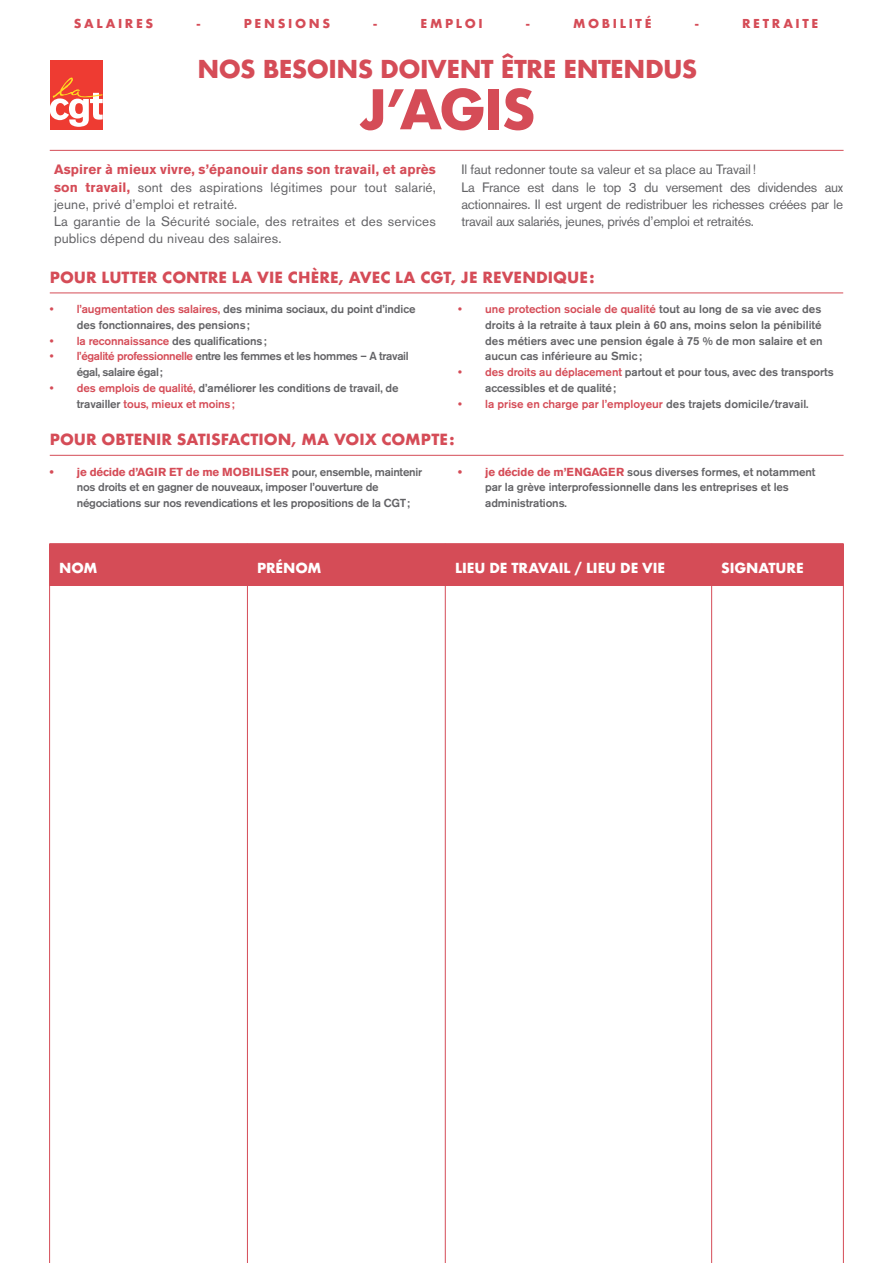
<style>
.page{position:relative;width:893px;height:1263px;background:#fff}
.page>*{position:absolute;margin:0;border:0;box-sizing:border-box;transform-origin:0 0}
.t1{font:700 53.1px "Futura";color:#d54c57}
.t2{font:700 24px "Futura";letter-spacing:-.025em;color:#d54c57}
.t3{font:700 15px "Futura";letter-spacing:.005em;color:#d54c57}
.t4{font:13.5px/17.2px "Akzidenz Grotesk BE";letter-spacing:.01em;color:#636366;text-align:justify}
.t5{font:13.5px "Akzidenz Grotesk BE";letter-spacing:-.01em;color:#636366}
.t6{font:700 13.5px "Futura";letter-spacing:-.01em;color:#fff}
.t7{font:700 12px "Futura";letter-spacing:.22em;color:#d54c57}
.t8{font:500 11.55px/15.8px "Akzidenz Grotesk BE";letter-spacing:-.01em;color:#636366}
.t9{font:500 11.55px/15.8px "Akzidenz Grotesk BE";letter-spacing:-.03em;color:#636366}
.t10{font:500 11.55px "Akzidenz Grotesk BE";color:#d54c57}
.s1{font-weight:700;color:#d54c57}
.s2{color:#d54c57}
.s3{color:#636366}
</style>
<div class="page">
<div style="left:49px;top:544px;width:795px;height:41px;background:#d54c57"></div>
<hr style="left:50px;top:293px;width:793px;height:1px;background:#d54c57">
<hr style="left:50px;top:150px;width:794px;height:1px;background:#d54c57">
<hr style="left:49px;top:543px;width:795px;height:1px;background:#d54c57">
<hr style="left:49px;top:585px;width:795px;height:1px;background:#d54c57">
<hr style="left:247px;top:544px;width:1px;height:719px;background:#d54c57">
<hr style="left:711px;top:544px;width:1px;height:719px;background:#d54c57">
<hr style="left:49px;top:544px;width:1px;height:719px;background:#d54c57">
<hr style="left:445px;top:544px;width:1px;height:719px;background:#d54c57">
<hr style="left:843px;top:544px;width:1px;height:719px;background:#d54c57">
<hr style="left:50px;top:455px;width:794px;height:1px;background:#d54c57">
<div style="left:50px;top:60px;width:52px;height:69px;background:#ee3b32"></div>
<svg style="left:50px;top:78px;width:53px;height:49px"></svg>
<p class="t7" style="left:74px;top:14px;width:81px">SALAIRES</p>
<p class="t7" style="left:197px;top:14px;width:5px">-</p>
<p class="t7" style="left:244px;top:14px;width:88px">PENSIONS</p>
<p class="t7" style="left:374px;top:14px;width:5px">-</p>
<p class="t7" style="left:421px;top:14px;width:64px">EMPLOI</p>
<p class="t7" style="left:526px;top:14px;width:5px">-</p>
<p class="t7" style="left:573px;top:14px;width:80px">MOBILITÉ</p>
<p class="t7" style="left:695px;top:14px;width:5px">-</p>
<p class="t7" style="left:742px;top:14px;width:78px">RETRAITE</p>
<p class="t2" style="left:198px;top:52px;width:501px">NOS BESOINS DOIVENT ÊTRE ENTENDUS</p>
<p class="t1" style="left:359px;top:71px;width:178px">J’AGIS</p>
<p class="t4" style="left:54px;top:161px;width:383px"><span class="s1">Aspirer à mieux vivre, s’épanouir dans son travail, et après son travail,</span> sont des aspirations légitimes pour tout salarié, jeune, privé d’emploi et retraité.</p>
<p class="t4" style="left:54px;top:213px;width:383px">La garantie de la Sécurité sociale, des retraites et des services publics dépend du niveau des salaires.</p>
<p class="t5" style="left:461px;top:162px;width:296px">Il faut redonner toute sa valeur et sa place au Travail!</p>
<p class="t4" style="left:461px;top:178px;width:383px">La France est dans le top 3 du versement des dividendes aux actionnaires. Il est urgent de redistribuer les richesses créées par le travail aux salariés, jeunes, privés d’emploi et retraités.</p>
<p class="t3" style="left:50px;top:267px;width:546px">POUR LUTTER CONTRE LA VIE CHÈRE, AVEC LA CGT, JE REVENDIQUE:</p>
<p class="t8" style="left:77px;top:301px;width:340px;text-indent:-27px"><span class="s2">• l’augmentation des salaires,</span> des minima sociaux, du point d’indice des fonctionnaires, des pensions;</p>
<p class="t8" style="left:50px;top:333px;width:218px"><span class="s2">• la reconnaissance</span> des qualifications;</p>
<p class="t9" style="left:77px;top:348px;width:333px;text-indent:-27px"><span class="s2">• l’égalité professionnelle</span> entre les femmes et les hommes – A travail égal, salaire égal;</p>
<p class="t8" style="left:77px;top:380px;width:323px;text-indent:-27px"><span class="s2">• des emplois de qualité,</span> d’améliorer les conditions de travail, de travailler <span class="s2">tous, mieux et moins;</span></p>
<p class="t8" style="left:485px;top:301px;width:339px;text-indent:-27px"><span class="s2">• une protection sociale de qualité</span> tout au long de sa vie avec des droits à la retraite à taux plein à 60 ans, moins selon la pénibilité des métiers avec une pension égale à 75 % de mon salaire et en aucun cas inférieure au Smic;</p>
<p class="t8" style="left:485px;top:364px;width:350px;text-indent:-27px"><span class="s2">• des droits au déplacement</span> partout et pour tous, avec des transports accessibles et de qualité;</p>
<p class="t10" style="left:458px;top:397px;width:352px">• la prise en charge par l’employeur <span class="s3">des trajets domicile/travail.</span></p>
<p class="t3" style="left:50px;top:429px;width:406px">POUR OBTENIR SATISFACTION, MA VOIX COMPTE:</p>
<p class="t8" style="left:77px;top:464px;width:347px;text-indent:-27px"><span class="s1">• je décide d’AGIR ET de me MOBILISER</span> pour, ensemble, maintenir nos droits et en gagner de nouveaux, imposer l’ouverture de négociations sur nos revendications et les propositions de la CGT;</p>
<p class="t8" style="left:485px;top:464px;width:332px;text-indent:-27px"><span class="s1">• je décide de m’ENGAGER</span> sous diverses formes, et notamment par la grève interprofessionnelle dans les entreprises et les administrations.</p>
<p class="t6" style="left:59px;top:558px;width:40px">NOM</p>
<p class="t6" style="left:257px;top:558px;width:66px">PRÉNOM</p>
<p class="t6" style="left:455px;top:558px;width:212px">LIEU DE TRAVAIL / LIEU DE VIE</p>
<p class="t6" style="left:721px;top:558px;width:84px">SIGNATURE</p>
</div>
